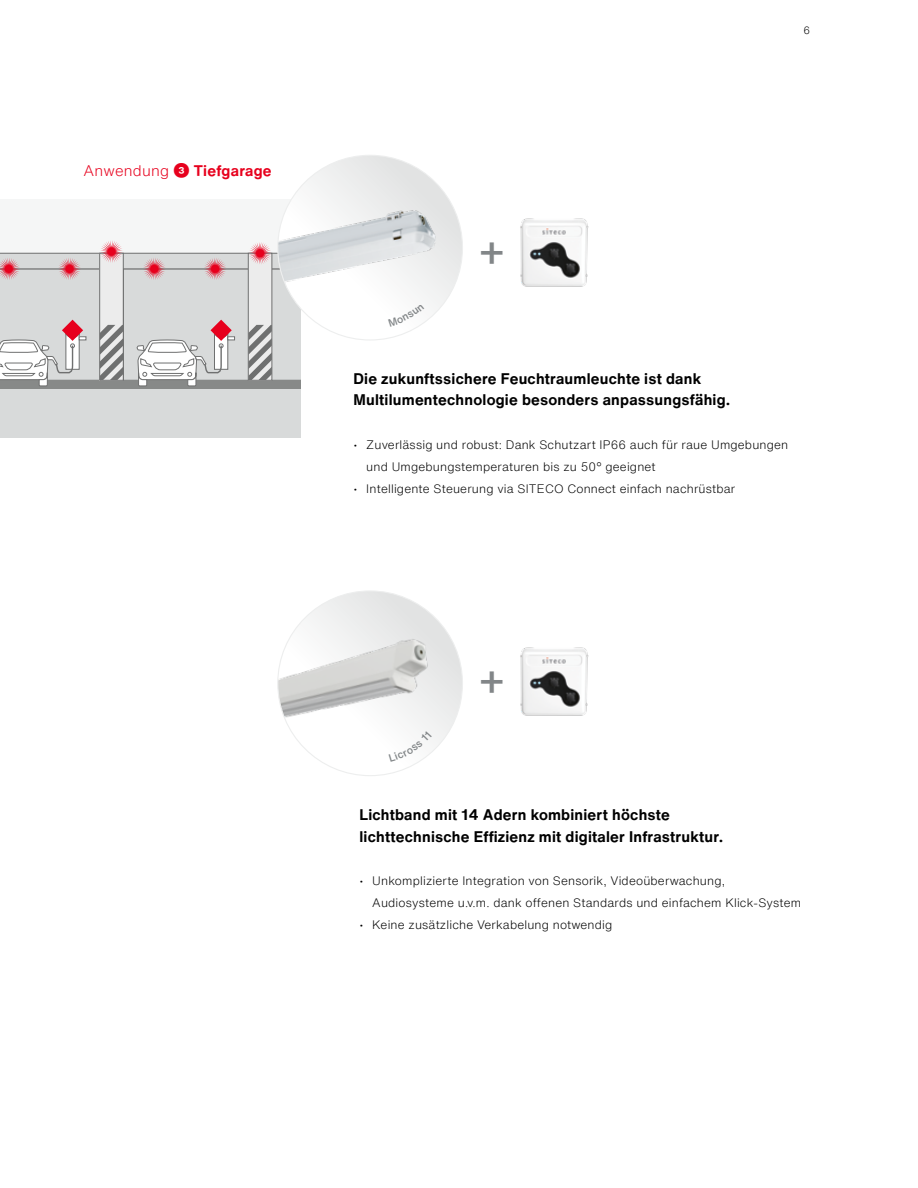
<style>
.page{position:relative;width:918px;height:1188px;background:#fff}
.page>*{position:absolute;margin:0;border:0;box-sizing:border-box;transform-origin:0 0}
.t1{font:500 39px "Helvetica Now Text";color:#828688}
.t2{font:700 15px/21.8px "Helvetica Now Text";letter-spacing:.015em;color:#000}
.t3{font:700 15px "Helvetica Now Text";letter-spacing:.015em;color:#e7001d}
.t4{font:300 12px/21.8px "Helvetica Now Text";letter-spacing:.015em;color:#000}
.t5{font:300 10.5px "Helvetica Now Text";color:#000}
.s1{font-weight:300}
</style>
<div class="page">
<div style="left:0;top:384px;width:301px;height:53px;background:#d8dada"></div>
<div style="left:0;top:199px;width:301px;height:188px;background:#f5f6f6"></div>
<div style="left:0;top:380px;width:301px;height:9px;background:#878988"></div>
<svg style="left:0;top:241px;width:301px;height:146px"></svg>
<div style="left:278px;top:591px;width:184px;height:185px;background:#e6e7e7;border-radius:92px"></div>
<img style="left:279px;top:603px;width:182px;height:173px">
<div style="left:278px;top:155px;width:184px;height:185px;background:#e6e7e7;border-radius:92px"></div>
<img style="left:278px;top:155px;width:171px;height:185px">
<img style="left:520px;top:218px;width:69px;height:69px">
<img style="left:520px;top:647px;width:69px;height:69px">
<svg style="left:389px;top:731px;width:43px;height:31px"></svg>
<svg style="left:388px;top:304px;width:36px;height:22px"></svg>
<p class="t3" style="left:84px;top:160px;width:189px"><span class="s1">Anwendung</span> ❸ Tiefgarage</p>
<p class="t5" style="left:803px;top:23px;width:8px">6</p>
<h1 class="t1" style="left:479px;top:222px;width:27px">+</h1>
<p class="t2" style="left:354px;top:367px;width:378px">Die zukunftssichere Feuchtraumleuchte ist dank<br>Multilumentechnologie besonders anpassungsfähig.</p>
<p class="t4" style="left:366px;top:433px;width:424px;text-indent:-13px">• Zuverlässig und robust: Dank Schutzart IP66 auch für raue Umgebungen und Umgebungstemperaturen bis zu 50° geeignet</p>
<p class="t4" style="left:354px;top:477px;width:383px">• Intelligente Steuerung via SITECO Connect einfach nachrüstbar</p>
<h1 class="t1" style="left:479px;top:651px;width:27px">+</h1>
<p class="t2" style="left:360px;top:803px;width:365px">Lichtband mit 14 Adern kombiniert höchste lichttechnische Effizienz mit digitaler Infrastruktur.</p>
<p class="t4" style="left:372px;top:870px;width:430px;text-indent:-13px">• Unkomplizierte Integration von Sensorik, Videoüberwachung,<br>Audiosysteme u.v.m. dank offenen Standards und einfachem Klick-System</p>
<p class="t4" style="left:360px;top:913px;width:254px">• Keine zusätzliche Verkabelung notwendig</p>
</div>
